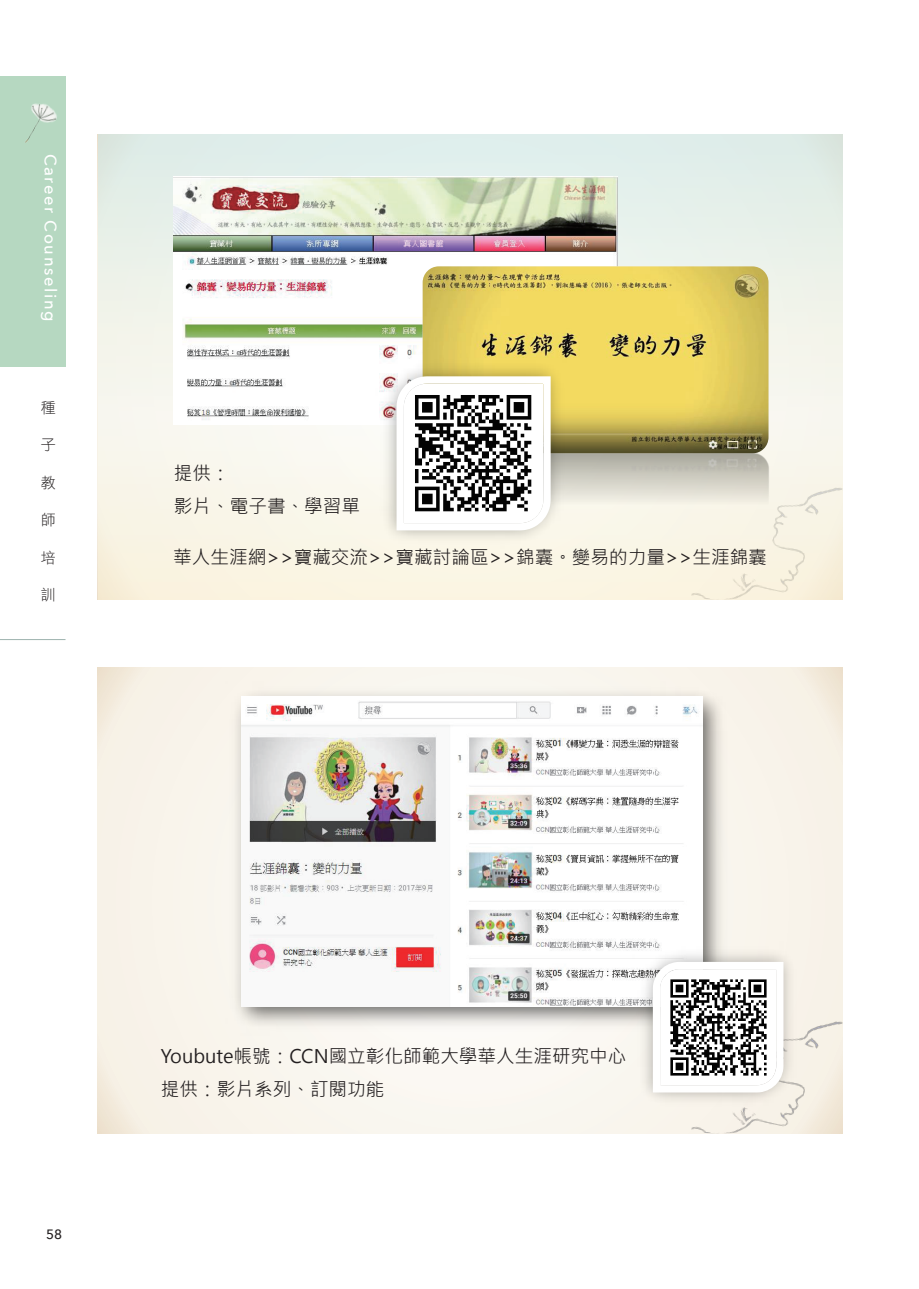
<style>
.page{position:relative;width:919px;height:1289px;background:#fff}
.page>*{position:absolute;margin:0;border:0;box-sizing:border-box;transform-origin:0 0}
.t1{font:18.6px/33.5px "Microsoft Jheng Hei";color:#231f20}
.t2{font:500 16.5px "Avenir Next";letter-spacing:.1em;color:#fff}
.t3{font:15px "DF Hei Std W3";color:#231f20}
.t4{font:500 13.5px "Avenir Next";color:#231f20}
</style>
<div class="page">
<div style="left:0;top:76px;width:65px;height:290px;background:#b6d8c1"></div>
<img style="left:25px;top:103px;width:32px;height:40px">
<hr style="left:0;top:639px;width:65px;height:1px;background:#9db3ae">
<div style="left:98px;top:135px;width:744px;height:464px;background:linear-gradient(to bottom,#e3f0ec,#fff7e7)"></div>
<img style="left:174px;top:177px;width:443px;height:248px">
<img style="left:421px;top:266px;width:348px;height:333px">
<svg style="left:422px;top:266px;width:346px;height:187px;background:#d5c159"></svg>
<img style="left:376px;top:355px;width:193px;height:193px">
<svg style="left:393px;top:372px;width:161px;height:162px"></svg>
<div style="left:98px;top:668px;width:744px;height:465px;background:#f9f4eb"></div>
<img style="left:691px;top:1021px;width:151px;height:112px">
<img style="left:236px;top:693px;width:485px;height:342px">
<img style="left:241px;top:697px;width:461px;height:309px">
<img style="left:632px;top:941px;width:169px;height:169px">
<svg style="left:649px;top:957px;width:138px;height:139px;background:#bfbebe"></svg>
<p class="t2" style="left:65px;top:154px;width:169px;rotate:90deg">Career Counseling</p>
<p class="t3" style="left:41px;top:399px;width:16px">種</p>
<p class="t3" style="left:41px;top:437px;width:16px">子</p>
<p class="t3" style="left:41px;top:474px;width:16px">教</p>
<p class="t3" style="left:41px;top:512px;width:16px">師</p>
<p class="t3" style="left:41px;top:549px;width:16px">培</p>
<p class="t3" style="left:41px;top:587px;width:15px">訓</p>
<p class="t1" style="left:174px;top:456px;width:188px">提供：<br>影片、電子書、學習單</p>
<p class="t1" style="left:173px;top:540px;width:595px">華人生涯網&gt;&gt;寶藏交流&gt;&gt;寶藏討論區&gt;&gt;錦囊。變易的力量&gt;&gt;生涯錦囊</p>
<p class="t4" style="left:46px;top:1223px;width:18px">58</p>
<p class="t1" style="left:161px;top:1039px;width:467px">Youbute帳號：CCN國立彰化師範大學華人生涯研究中心提供：影片系列、訂閱功能</p>
</div>
